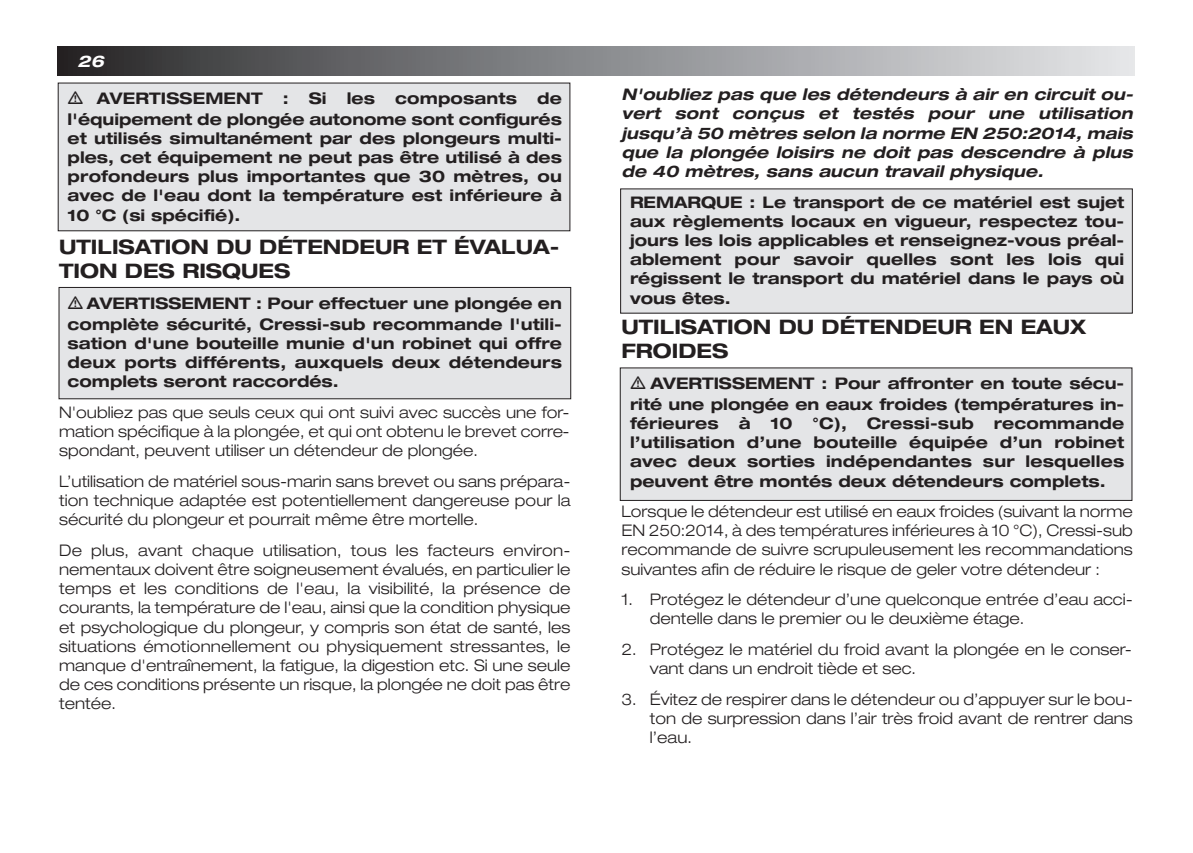
<style>
.page{position:relative;width:1193px;height:853px;background:#fff}
.page>*{position:absolute;margin:0;border:0;box-sizing:border-box;transform-origin:0 0}
.t1{font:700 expanded 20px/24px "Helvetica Neue";color:#231f20}
.t2{font:300 expanded 16px/19.2px "Helvetica Neue";color:#231f20;text-align:justify}
.t3{font:700 expanded 16px/19.2px "Helvetica Neue";color:#231f20;text-align:justify}
.t4{font:italic 700 expanded 16px/19.2px "Helvetica Neue";letter-spacing:.005em;color:#231f20;text-align:justify}
.t5{font:italic 700 expanded 16px "Helvetica Neue";color:#fff}
</style>
<div class="page">
<div style="left:620px;top:368px;width:511px;height:132px;background:#e4e5e7"></div>
<div style="left:620px;top:189px;width:512px;height:124px;background:#e4e5e7"></div>
<div style="left:59px;top:287px;width:511px;height:111px;background:#e4e5e7"></div>
<div style="left:59px;top:287px;width:512px;height:112px;border:1px solid #231f20"></div>
<div style="left:58px;top:83px;width:512px;height:148px;background:#e4e5e7"></div>
<div style="left:58px;top:83px;width:512px;height:148px;border:1px solid #231f20"></div>
<div style="left:57px;top:47px;width:1077px;height:28px;background:linear-gradient(to right,#2b2b2d,#e7e9ec)"></div>
<p class="t5" style="left:78px;top:56px;width:28px">26</p>
<p class="t3" style="left:97px;top:90px;width:167px">AVERTISSEMENT</p>
<p class="t3" style="left:283px;top:90px;width:7px">:</p>
<p class="t3" style="left:309px;top:90px;width:19px">Si</p>
<p class="t3" style="left:347px;top:90px;width:30px">les</p>
<p class="t3" style="left:395px;top:90px;width:123px">composants</p>
<p class="t3" style="left:68px;top:89px;width:496px;line-height:20.8px;text-align:right">de<br>l'équipement de plongée autonome sont configurés</p>
<p class="t3" style="left:68px;top:130px;width:496px">et utilisés simultanément par des plongeurs multi&shy;ples, cet équipement ne peut pas être utilisé à des profondeurs plus importantes que 30 mètres, ou avec de l'eau dont la température est inférieure à 10 °C (si spécifié).</p>
<p class="t1" style="left:59px;top:237px;width:502px">UTILISATION DU DÉTENDEUR ET ÉVALUA-<br>TION DES RISQUES</p>
<p class="t3" style="left:68px;top:294px;width:496px;line-height:20.8px;text-align:right">AVERTISSEMENT : Pour effectuer une plongée en complète sécurité, Cressi-sub recommande l'utili-</p>
<p class="t3" style="left:68px;top:335px;width:496px">sation d'une bouteille munie d'un robinet qui offre deux ports différents, auxquels deux détendeurs complets seront raccordés.</p>
<p class="t2" style="left:59px;top:404px;width:512px">N'oubliez pas que seuls ceux qui ont suivi avec succès une for&shy;mation spécifique à la plongée, et qui ont obtenu le brevet corre&shy;spondant, peuvent utiliser un détendeur de plongée.</p>
<p class="t2" style="left:59px;top:472px;width:513px">L’utilisation de matériel sous-marin sans brevet ou sans prépara&shy;tion technique adaptée est potentiellement dangereuse pour la sécurité du plongeur et pourrait même être mortelle.</p>
<p class="t2" style="left:59px;top:541px;width:513px">De plus, avant chaque utilisation, tous les facteurs environ&shy;nementaux doivent être soigneusement évalués, en particulier le temps et les conditions de l'eau, la visibilité, la présence de courants, la température de l'eau, ainsi que la condition physique et psychologique du plongeur, y compris son état de santé, les situations émotionnellement ou physiquement stressantes, le manque d'entraînement, la fatigue, la digestion etc. Si une seule de ces conditions présente un risque, la plongée ne doit pas être tentée.</p>
<p class="t4" style="left:621px;top:86px;width:513px">N'oubliez pas que les détendeurs à air en circuit ou&shy;vert sont conçus et testés pour une utilisation jusqu’à 50 mètres selon la norme EN 250:2014, mais que la plongée loisirs ne doit pas descendre à plus de 40 mètres, sans aucun travail physique.</p>
<p class="t3" style="left:630px;top:194px;width:496px">REMARQUE : Le transport de ce matériel est sujet aux règlements locaux en vigueur, respectez tou&shy;jours les lois applicables et renseignez-vous préal&shy;ablement pour savoir quelles sont les lois qui régissent le transport du matériel dans le pays où vous êtes.</p>
<p class="t1" style="left:621px;top:317px;width:466px">UTILISATION DU DÉTENDEUR EN EAUX<br>FROIDES</p>
<p class="t3" style="left:630px;top:374px;width:496px;line-height:20.8px;text-align:right">AVERTISSEMENT : Pour affronter en toute sécu&shy;rité une plongée en eaux froides (températures in-</p>
<p class="t3" style="left:630px;top:415px;width:496px">férieures à 10 °C), Cressi-sub recommande l’utilisation d’une bouteille équipée d’un robinet avec deux sorties indépendantes sur lesquelles peuvent être montés deux détendeurs complets.</p>
<p class="t2" style="left:621px;top:503px;width:513px">Lorsque le détendeur est utilisé en eaux froides (suivant la norme EN 250:2014, à des températures inférieures à 10 °C), Cressi-sub recommande de suivre scrupuleusement les recommandations suivantes afin de réduire le risque de geler votre détendeur :</p>
<p class="t2" style="left:650px;top:591px;width:484px;text-indent:-28px">1. Protégez le détendeur d’une quelconque entrée d’eau acci&shy;dentelle dans le premier ou le deuxième étage.</p>
<p class="t2" style="left:650px;top:641px;width:483px;text-indent:-28px">2. Protégez le matériel du froid avant la plongée en le conser&shy;vant dans un endroit tiède et sec.</p>
<p class="t2" style="left:650px;top:690px;width:484px;text-indent:-28px">3. Évitez de respirer dans le détendeur ou d’appuyer sur le bou&shy;ton de surpression dans l’air très froid avant de rentrer dans l’eau.</p>
</div>
